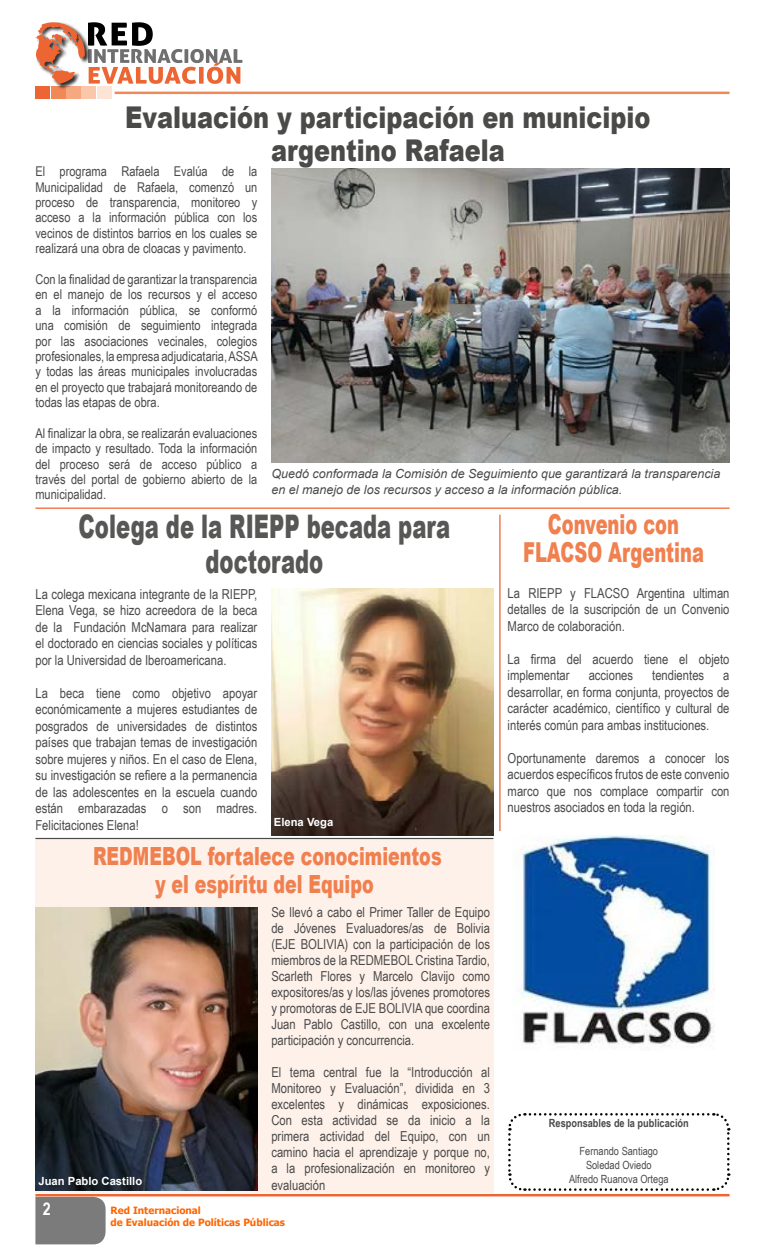
<style>
.page{position:relative;width:765px;height:1260px;background:#fff}
.page>*{position:absolute;margin:0;border:0;box-sizing:border-box;transform-origin:0 0}
.t1{font:900 32.5px/35px "Arial";color:#575756;text-align:center;scale:.65 1}
.t2{font:900 30px/32.5px "Arial";color:#4a4a49;text-align:center;scale:.8 1}
.t3{font:900 27.5px/27.5px "Arial";color:#f0804f;text-align:center;scale:.65 1}
.t4{font:900 25px/27.5px "Arial";color:#f0804f;text-align:center;scale:.7 1}
.t5{font:700 17.5px "Arial Narrow";color:#fff}
.t6{font:13.75px/16.5px "Arial Narrow";color:#4a4a49;text-align:justify}
.t7{font:13.5px/15.4px "Arial Narrow";color:#4a4a49;text-align:justify}
.t8{font:italic 12.5px/15.4px "Arial";color:#4a4a49}
.t9{font:11.25px/14px "Arial Narrow";color:#4a4a49;text-align:center}
.t10{font:700 11.25px "Arial Narrow";color:#4a4a49}
.t11{font:700 11.25px "Arial";color:#fff}
.t12{font:700 10px/11.2px "Tahoma";color:#f60}
</style>
<div class="page">
<div style="left:35px;top:1197px;width:71px;height:47px;background:#7c7b7b"></div>
<hr style="left:35px;top:1194px;width:695px;height:2px;background:#ec6533">
<hr style="left:115px;top:92px;width:615px;height:2px;background:#f18858">
<div style="left:97px;top:86px;width:14px;height:13px;background:#fde4d5"></div>
<div style="left:82px;top:86px;width:14px;height:13px;background:#fac7ab"></div>
<div style="left:66px;top:86px;width:15px;height:13px;background:#f6a881"></div>
<div style="left:51px;top:86px;width:14px;height:13px;background:#f18858"></div>
<div style="left:35px;top:86px;width:15px;height:13px;background:#ec6533"></div>
<div style="left:36px;top:22px;width:54px;height:67px;background:#000;opacity:.8"></div>
<svg style="left:35px;top:22px;width:207px;height:62px"></svg>
<div style="left:35px;top:841px;width:458px;height:352px;background:#fef1ea"></div>
<img style="left:272px;top:589px;width:222px;height:247px">
<hr style="left:35px;top:508px;width:695px;height:1px;background:#ec6533">
<hr style="left:499px;top:515px;width:2px;height:316px;background:#ec6533">
<hr style="left:35px;top:838px;width:458px;height:1px;background:#4a4a49">
<img style="left:35px;top:907px;width:222px;height:284px">
<img style="left:272px;top:168px;width:458px;height:295px">
<img style="left:520px;top:836px;width:195px;height:211px">
<svg style="left:508px;top:1113px;width:223px;height:78px"></svg>
<h2 class="t2" style="left:125px;top:100px;width:658px">Evaluación y participación en municipio argentino Rafaela</h2>
<p class="t7" style="left:35px;top:163px;width:223px">El programa Rafaela Evalúa de la Municipalidad de Rafaela, comenzó un proceso de transparencia, monitoreo y acceso a la información pública con los vecinos de distintos barrios en los cuales se realizará una obra de cloacas y pavimento.</p>
<p class="t7" style="left:35px;top:271px;width:224px">Con la finalidad de garantizar la transparencia en el manejo de los recursos y el acceso a la información pública, se conformó una comisión de seguimiento integrada por las asociaciones vecinales, colegios profesionales, la empresa adjudicataria, ASSA y todas las áreas municipales involucradas en el proyecto que trabajará monitoreando de todas las etapas de obra.</p>
<p class="t7" style="left:35px;top:425px;width:223px">Al finalizar la obra, se realizarán evaluaciones de impacto y resultado. Toda la información del proceso será de acceso público a través del portal de gobierno abierto de la municipalidad.</p>
<p class="t8" style="left:272px;top:466px;width:450px">Quedó conformada la Comisión de Seguimiento que garantizará la transparencia en el manejo de los recursos y acceso a la información pública.</p>
<h1 class="t1" style="left:79px;top:508px;width:573px">Colega de la RIEPP becada para doctorado</h1>
<p class="t6" style="left:35px;top:585px;width:223px">La colega mexicana integrante de la RIEPP, Elena Vega, se hizo acreedora de la beca de la Fundación McNamara para realizar el doctorado en ciencias sociales y políticas por la Universidad de Iberoamericana.</p>
<p class="t6" style="left:35px;top:684px;width:223px">La beca tiene como objetivo apoyar económicamente a mujeres estudiantes de posgrados de universidades de distintos países que trabajan temas de investigación sobre mujeres y niños. En el caso de Elena, su investigación se refiere a la permanencia de las adolescentes en la escuela cuando están embarazadas o son madres.<br>Felicitaciones Elena!</p>
<h3 class="t4" style="left:93px;top:842px;width:500px">REDMEBOL fortalece conocimientos y el espíritu del Equipo</h3>
<p class="t11" style="left:274px;top:815px;width:61px">Elena Vega</p>
<p class="t11" style="left:38px;top:1173px;width:105px">Juan Pablo Castillo</p>
<p class="t6" style="left:271px;top:904px;width:220px;line-height:16px">Se llevó a cabo el Primer Taller de Equipo de Jóvenes Evaluadores/as de Bolivia (EJE BOLIVIA) con la participación de los miembros de la REDMEBOL Cristina Tardio, Scarleth Flores y Marcelo Clavijo como expositores/as y los/las jóvenes promotores y promotoras de EJE BOLIVIA que coordina Juan Pablo Castillo, con una excelente participación y concurrencia.</p>
<p class="t6" style="left:271px;top:1064px;width:220px;line-height:16px">El tema central fue la “Introducción al Monitoreo y Evaluación”, dividida en 3 excelentes y dinámicas exposiciones.<br>Con esta actividad se da inicio a la primera actividad del Equipo, con un camino hacia el aprendizaje y porque no, a la profesionalización en monitoreo y evaluación</p>
<p class="t5" style="left:43px;top:1196px;width:9px">2</p>
<p class="t12" style="left:111px;top:1205px;width:176px">Red Internacional<br>de Evaluación de Políticas Públicas</p>
<h3 class="t3" style="left:523px;top:510px;width:280px">Convenio con<br>FLACSO Argentina</h3>
<p class="t6" style="left:508px;top:584px;width:223px">La RIEPP y FLACSO Argentina ultiman detalles de la suscripción de un Convenio Marco de colaboración.</p>
<p class="t6" style="left:508px;top:650px;width:223px">La firma del acuerdo tiene el objeto implementar</p>
<p class="t6" style="left:589px;top:667px;width:46px">acciones</p>
<p class="t6" style="left:652px;top:667px;width:54px">tendientes</p>
<p class="t6" style="left:508px;top:667px;width:223px;text-indent:216px">a desarrollar, en forma conjunta, proyectos de carácter académico, científico y cultural de interés común para ambas instituciones.</p>
<p class="t6" style="left:508px;top:749px;width:223px">Oportunamente daremos a conocer los acuerdos específicos frutos de este convenio marco que nos complace compartir con nuestros asociados en toda la región.</p>
<p class="t10" style="left:549px;top:1115px;width:141px">Responsables de la publicación</p>
<p class="t9" style="left:569px;top:1144px;width:101px">Fernando Santiago<br>Soledad Oviedo<br>Alfredo Ruanova Ortega</p>
</div>
